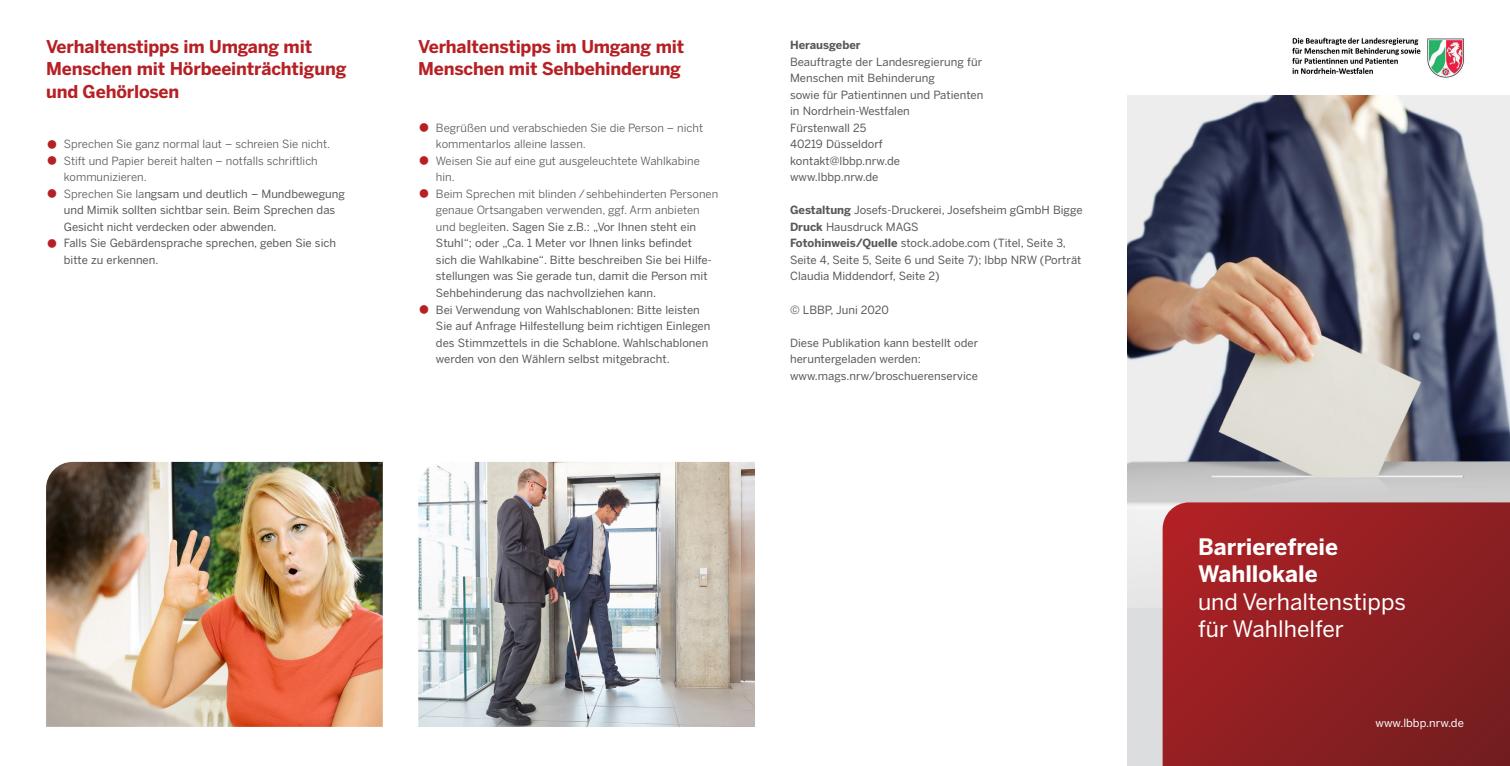
<style>
.page{position:relative;width:1510px;height:766px;background:#fff}
.page>*{position:absolute;margin:0;border:0;box-sizing:border-box;transform-origin:0 0}
.t1{font:22.5px/27.5px "Benton Sans";color:#fff}
.t2{font:700 22.5px/27.5px "Benton Sans";color:#fff}
.t3{font:700 17.5px/22.5px "Benton Sans";letter-spacing:-.01em;color:#b62024}
.t4{font:11.25px/16.5px "Benton Sans";color:#57585a}
.t5{font:11.25px/16.5px "Benton Sans";color:#57585a}
.t6{font:11.25px "Benton Sans";color:#fff}
.t7{font:700 11.25px "Benton Sans";color:#57585a}
.s1{font-family:"Georgia";font-weight:700;font-size:19.75px;color:#b62024}
.s2{font-style:inherit}
.s3{font-weight:700}
</style>
<div class="page">
<div style="left:1127px;top:96px;width:382px;height:669px;background:#dcdddf"></div>
<img style="left:1127px;top:96px;width:382px;height:498px">
<svg style="left:1162px;top:502px;width:347px;height:263px;background:#912023"></svg>
<img style="left:46px;top:462px;width:337px;height:264px">
<img style="left:418px;top:462px;width:337px;height:264px">
<img style="left:1292px;top:37px;width:172px;height:41px">
<h2 class="t3" style="left:46px;top:35px;width:302px">Verhaltenstipps im Umgang mit<br>Menschen mit Hörbeeinträchtigung und Gehörlosen</h2>
<p class="t5" style="left:46px;top:136px;width:286px"><span class="s1">●</span> Sprechen Sie ganz normal laut – schreien Sie nicht.</p>
<p class="t5" style="left:64px;top:152px;width:255px;text-indent:-18px"><span class="s1">●</span> Stift und Papier bereit halten – notfalls schriftlich kommunizieren.</p>
<p class="t4" style="left:64px;top:185px;width:282px;text-indent:-18px"><span class="s1">●</span> <span class="s2">Sprechen Sie la</span>ngsam und deutlich – Mundbewegung und Mimik sollten sichtbar sein. Beim Sprechen das<br>Gesicht nicht verdecken oder abwenden.</p>
<p class="t4" style="left:64px;top:235px;width:274px;text-indent:-18px"><span class="s1">●</span> Falls Sie Gebärdensprache sprechen, geben Sie sich bitte zu erkennen.</p>
<h2 class="t3" style="left:418px;top:35px;width:267px">Verhaltenstipps im Umgang mit<br>Menschen mit Sehbehinderung</h2>
<p class="t5" style="left:436px;top:119px;width:269px;text-indent:-18px"><span class="s1">●</span> Begrüßen und verabschieden Sie die Person – nicht kommentarlos alleine lassen.</p>
<p class="t5" style="left:436px;top:152px;width:265px;text-indent:-18px"><span class="s1">●</span> Weisen Sie auf eine gut ausgeleuchtete Wahlkabine hin.</p>
<p class="t4" style="left:436px;top:185px;width:284px;text-indent:-18px"><span class="s1">●</span> <span class="s2">Beim Sprechen mit blinden /sehbehinderten Personen genaue Ortsangaben verwenden, ggf. Arm anbieten und begleite</span>n. Sagen Sie z.B.: „Vor Ihnen steht ein Stuhl“; oder „Ca. 1 Meter vor Ihnen links befindet<br>sich die Wahlkabine“. Bitte beschreiben Sie bei Hilfe&shy;stellungen was Sie gerade tun, damit die Person mit Sehbehinderung das nachvollziehen kann.</p>
<p class="t4" style="left:436px;top:301px;width:276px;text-indent:-18px"><span class="s1">●</span> Bei Verwendung von Wahlschablonen: Bitte leisten Sie auf Anfrage Hilfestellung beim richtigen Einlegen des Stimmzettels in die Schablone. Wahlschablonen werden von den Wählern selbst mitgebracht.</p>
<p class="t7" style="left:790px;top:38px;width:72px">Herausgeber</p>
<p class="t4" style="left:790px;top:53px;width:195px">Beauftragte der Landesregierung für<br>Menschen mit Behinderung<br>sowie für Patientinnen und Patienten in Nordrhein-Westfalen<br>Fürstenwall 25<br>40219 Düsseldorf kontakt@lbbp.nrw.de www.lbbp.nrw.de</p>
<p class="t4" style="left:790px;top:202px;width:294px"><span class="s3">Gestaltung</span> Josefs-Druckerei, Josefsheim gGmbH Bigge <span class="s3">Druck</span> Hausdruck MAGS<br><span class="s3">Fotohinweis/Quelle</span> stock.adobe.com (Titel, Seite 3, Seite 4, Seite 5, Seite 6 und Seite 7); lbbp NRW (Porträt Claudia Middendorf, Seite 2)</p>
<p class="t4" style="left:790px;top:301px;width:100px">© LBBP, Juni 2020</p>
<p class="t4" style="left:790px;top:334px;width:190px">Diese Publikation kann bestellt oder heruntergeladen werden: www.mags.nrw/broschuerenservice</p>
<h1 class="t2" style="left:1198px;top:532px;width:141px">Barrierefreie<br>Wahllokale</h1>
<h1 class="t1" style="left:1198px;top:587px;width:209px">und Verhaltenstipps für Wahlhelfer</h1>
<p class="t6" style="left:1375px;top:716px;width:90px">www.lbbp.nrw.de</p>
</div>
